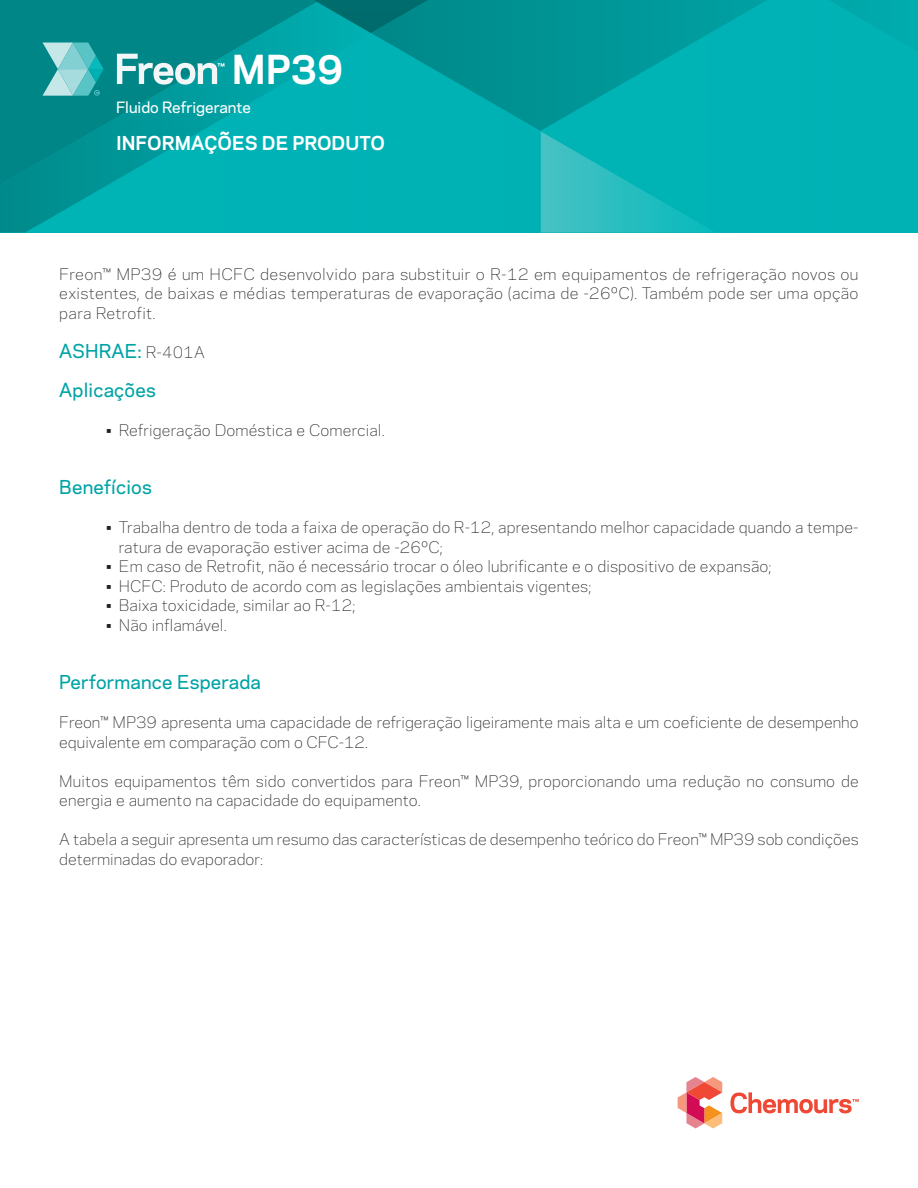
<style>
.page{position:relative;width:918px;height:1188px;background:#fff}
.page>*{position:absolute;margin:0;border:0;box-sizing:border-box;transform-origin:0 0}
.t1{font:700 37.5px "Galaxie Polaris";color:#fff}
.t2{font:500 18px/39px "Galaxie Polaris";letter-spacing:.01em;color:#00a3a5}
.t3{font:700 18px "Galaxie Polaris";color:#fff}
.t4{font:300 15px/19.5px "Galaxie Polaris";letter-spacing:.01em;color:#231f20}
.t5{font:500 14.7px "Galaxie Polaris";color:#fff}
.s1{font-weight:300;font-size:15px;color:#231f20}
</style>
<div class="page">
<div style="left:0;top:2px;width:314px;height:231px;background:#008687"></div>
<img style="left:314px;top:0;width:57px;height:33px">
<svg style="left:371px;top:0;width:169px;height:33px;background:#008789"></svg>
<img style="left:26px;top:33px;width:514px;height:200px">
<img style="left:371px;top:33px;width:169px;height:98px">
<img style="left:540px;top:0;width:378px;height:233px">
<svg style="left:730px;top:1092px;width:129px;height:21px"></svg>
<svg style="left:678px;top:1077px;width:44px;height:51px"></svg>
<svg style="left:43px;top:43px;width:61px;height:53px;background:#65bfc1"></svg>
<svg style="left:117px;top:54px;width:108px;height:31px"></svg>
<h1 class="t1" style="left:232px;top:41px;width:113px">MP39</h1>
<p class="t5" style="left:116px;top:96px;width:137px">Fluido Refrigerante</p>
<p class="t3" style="left:116px;top:130px;width:270px">INFORMAÇÕES DE PRODUTO</p>
<p class="t4" style="left:59px;top:264px;width:801px;text-align:justify">Freon™ MP39 é um HCFC desenvolvido para substituir o R-12 em equipamentos de refrigeração novos ou existentes, de baixas e médias temperaturas de evaporação (acima de -26ºC). Também pode ser uma opção para Retrofit.</p>
<p class="t2" style="left:59px;top:330px;width:147px">ASHRAE: <span class="s1">R-401A<br></span>Aplicações</p>
<p class="t4" style="left:106px;top:420px;width:280px">• Refrigeração Doméstica e Comercial.</p>
<p class="t2" style="left:59px;top:467px;width:94px">Benefícios</p>
<p class="t4" style="left:119px;top:517px;width:741px;text-indent:-13px">• Trabalha dentro de toda a faixa de operação do R-12, apresentando melhor capacidade quando a tempe&shy;ratura de evaporação estiver acima de -26ºC;</p>
<p class="t4" style="left:106px;top:556px;width:667px">• Em caso de Retrofit, não é necessário trocar o óleo lubrificante e o dispositivo de expansão;</p>
<p class="t4" style="left:106px;top:576px;width:487px">• HCFC: Produto de acordo com as legislações ambientais vigentes;</p>
<p class="t4" style="left:106px;top:595px;width:251px">• Baixa toxicidade, similar ao R-12;</p>
<p class="t4" style="left:106px;top:615px;width:122px">• Não inflamável.</p>
<p class="t2" style="left:59px;top:662px;width:203px">Performance Esperada</p>
<p class="t4" style="left:59px;top:712px;width:801px">Freon™ MP39 apresenta uma capacidade de refrigeração ligeiramente mais alta e um coeficiente de desempenho equivalente em comparação com o CFC-12.</p>
<p class="t4" style="left:59px;top:771px;width:801px">Muitos equipamentos têm sido convertidos para Freon™ MP39, proporcionando uma redução no consumo de energia e aumento na capacidade do equipamento.</p>
<p class="t4" style="left:59px;top:829px;width:801px">A tabela a seguir apresenta um resumo das características de desempenho teórico do Freon™ MP39 sob condições determinadas do evaporador:</p>
</div>
